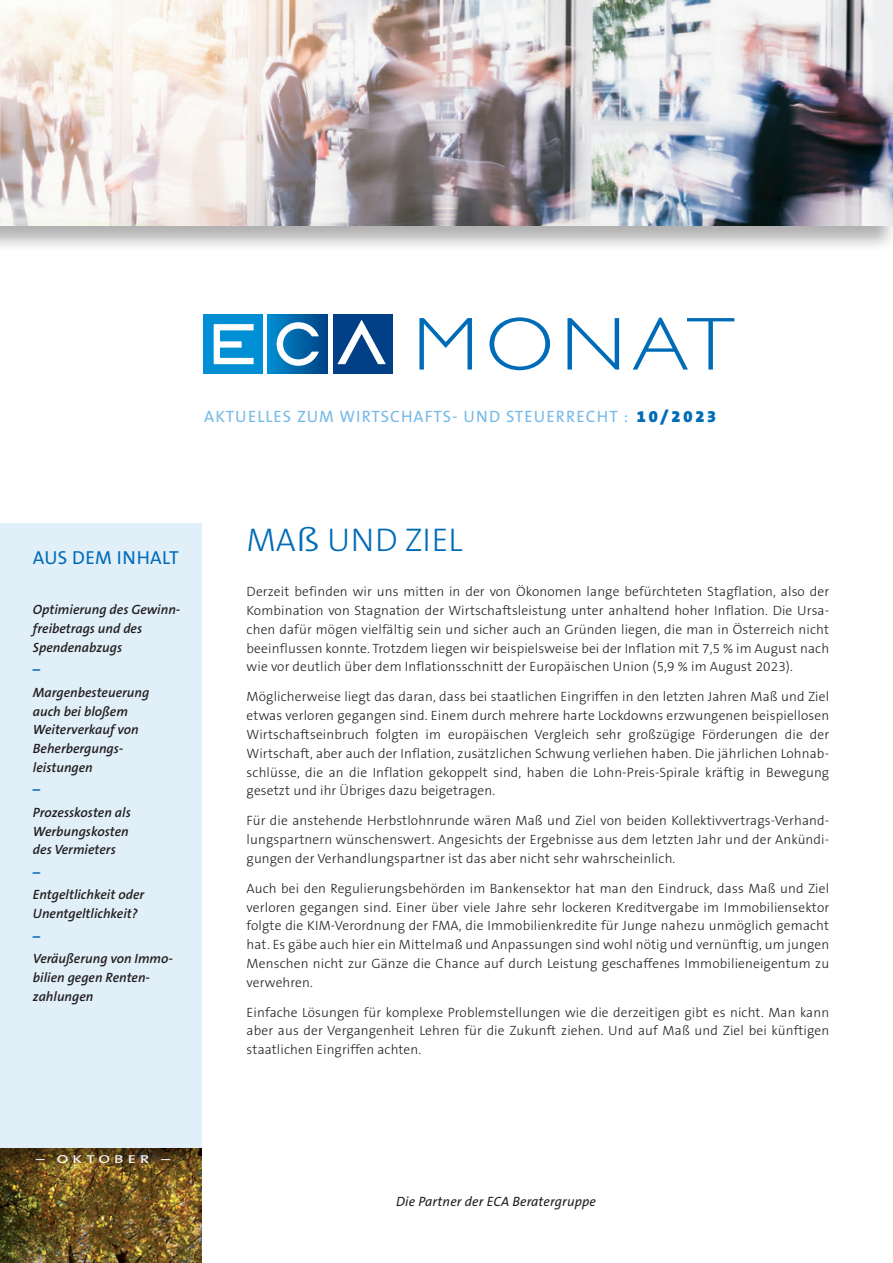
<style>
.page{position:relative;width:893px;height:1263px;background:#fff}
.page>*{position:absolute;margin:0;border:0;box-sizing:border-box;transform-origin:0 0}
.t1{font:300 75.45px "Gill Sans";letter-spacing:.08em;color:#006cb7;scale:1.11 1}
.t2{font:300 33px "The Sans B3";color:#006cb7}
.t3{font:18.9px "The Sans B5 Plain";letter-spacing:.02em;color:#006cb7}
.t4{font:16.5px "The Sans B5 Plain";letter-spacing:.065em;color:#76bae7}
.t5{font:900 16.5px "The Sans B9";letter-spacing:.17em;color:#006cb7}
.t6{font:300 13.5px/18.8px "The Sans B3";letter-spacing:.01em;color:#231f20;text-align:justify}
.t7{font:italic 600 13.5px/18.8px "The Sans B6";color:#231f20}
.t8{font:italic 13.5px "The Sans B5 Plain";letter-spacing:.01em;color:#231f20}
.t9{font:700 13.5px "The Sans B7";color:#006cb7}
.t10{font:600 11.55px "The Sans B6";letter-spacing:.25em;color:#fff;scale:1.43 1}
</style>
<div class="page">
<div style="left:0;top:523px;width:202px;height:625px;background:#e1eff9"></div>
<div style="left:0;top:1145px;width:203px;height:118px;background:#231f20;opacity:.5"></div>
<div style="left:203px;top:314px;width:60px;height:59px;background:#008fd5"></div>
<svg style="left:214px;top:324px;width:40px;height:40px"></svg>
<div style="left:268px;top:314px;width:60px;height:59px;background:linear-gradient(to right,#018ed2,#004184)"></div>
<svg style="left:277px;top:322px;width:42px;height:44px"></svg>
<div style="left:333px;top:314px;width:59px;height:59px;background:#014086"></div>
<svg style="left:337px;top:320px;width:49px;height:44px"></svg>
<div style="left:0;top:0;width:893px;height:253px;background:#231f20;opacity:.35"></div>
<img style="left:0;top:0;width:893px;height:225px">
<p class="t1" style="left:413px;top:302px;width:291px">MONAT</p>
<p class="t4" style="left:204px;top:408px;width:426px">AKTUELLES ZUM WIRTSCHAFTS- UND STEUERRECHT :</p>
<p class="t5" style="left:637px;top:407px;width:81px">10/2023</p>
<p class="t3" style="left:33px;top:547px;width:147px">AUS DEM INHALT</p>
<p class="t7" style="left:33px;top:601px;width:149px">Optimierung des Gewinn&shy;freibetrags und des</p>
<p class="t7" style="left:33px;top:639px;width:91px">Spendenabzugs</p>
<p class="t9" style="left:33px;top:663px;width:9px">–</p>
<p class="t7" style="left:33px;top:684px;width:118px">Margenbesteuerung</p>
<p class="t7" style="left:33px;top:702px;width:96px">auch bei bloßem</p>
<p class="t7" style="left:33px;top:721px;width:107px">Weiterverkauf von</p>
<p class="t7" style="left:33px;top:740px;width:92px">Beherbergungs-</p>
<p class="t7" style="left:33px;top:759px;width:61px">leistungen</p>
<p class="t9" style="left:33px;top:783px;width:9px">–</p>
<p class="t7" style="left:33px;top:804px;width:99px">Prozesskosten als</p>
<p class="t7" style="left:33px;top:822px;width:97px">Werbungskosten</p>
<p class="t7" style="left:33px;top:841px;width:84px">des Vermieters</p>
<p class="t9" style="left:33px;top:865px;width:9px">–</p>
<p class="t7" style="left:33px;top:886px;width:113px">Entgeltlichkeit oder</p>
<p class="t7" style="left:33px;top:905px;width:106px">Unentgeltlichkeit?</p>
<p class="t9" style="left:33px;top:929px;width:9px">–</p>
<p class="t7" style="left:33px;top:950px;width:141px">Veräußerung von Immo-</p>
<p class="t7" style="left:33px;top:969px;width:119px">bilien gegen Renten-</p>
<p class="t7" style="left:33px;top:987px;width:62px">zahlungen</p>
<p class="t10" style="left:36px;top:1153px;width:95px">– OKTOBER –</p>
<p class="t2" style="left:247px;top:523px;width:217px">MAß UND ZIEL</p>
<p class="t6" style="left:247px;top:583px;width:584px">Derzeit befinden wir uns mitten in der von Ökonomen lange befürchteten Stagflation, also der Kombination von Stagnation der Wirtschaftsleistung unter anhaltend hoher Inflation. Die Ursa&shy;chen dafür mögen vielfältig sein und sicher auch an Gründen liegen, die man in Österreich nicht beeinflussen konnte. Trotzdem liegen wir beispielsweise bei der Inflation mit 7,5 % im August nach wie vor deutlich über dem Inflationsschnitt der Europäischen Union (5,9 % im August 2023).</p>
<p class="t6" style="left:247px;top:688px;width:584px">Möglicherweise liegt das daran, dass bei staatlichen Eingriffen in den letzten Jahren Maß und Ziel etwas verloren gegangen sind. Einem durch mehrere harte Lockdowns erzwungenen beispiellosen Wirtschaftseinbruch folgten im europäischen Vergleich sehr großzügige Förderungen die der Wirtschaft, aber auch der Inflation, zusätzlichen Schwung verliehen haben. Die jährlichen Lohnab&shy;schlüsse, die an die Inflation gekoppelt sind, haben die Lohn-Preis-Spirale kräftig in Bewegung gesetzt und ihr Übriges dazu beigetragen.</p>
<p class="t6" style="left:247px;top:812px;width:584px">Für die anstehende Herbstlohnrunde wären Maß und Ziel von beiden Kollektivvertrags-Verhand&shy;lungspartnern wünschenswert. Angesichts der Ergebnisse aus dem letzten Jahr und der Ankündi&shy;gungen der Verhandlungspartner ist das aber nicht sehr wahrscheinlich.</p>
<p class="t6" style="left:247px;top:880px;width:584px">Auch bei den Regulierungsbehörden im Bankensektor hat man den Eindruck, dass Maß und Ziel verloren gegangen sind. Einer über viele Jahre sehr lockeren Kreditvergabe im Immobiliensektor folgte die KIM-Verordnung der FMA, die Immobilienkredite für Junge nahezu unmöglich gemacht hat. Es gäbe auch hier ein Mittelmaß und Anpassungen sind wohl nötig und vernünftig, um jungen Menschen nicht zur Gänze die Chance auf durch Leistung geschaffenes Immobilieneigentum zu verwehren.</p>
<p class="t6" style="left:247px;top:1003px;width:584px">Einfache Lösungen für komplexe Problemstellungen wie die derzeitigen gibt es nicht. Man kann aber aus der Vergangenheit Lehren für die Zukunft ziehen. Und auf Maß und Ziel bei künftigen staatlichen Eingriffen achten.</p>
<p class="t8" style="left:396px;top:1194px;width:201px">Die Partner der ECA Beratergruppe</p>
</div>
